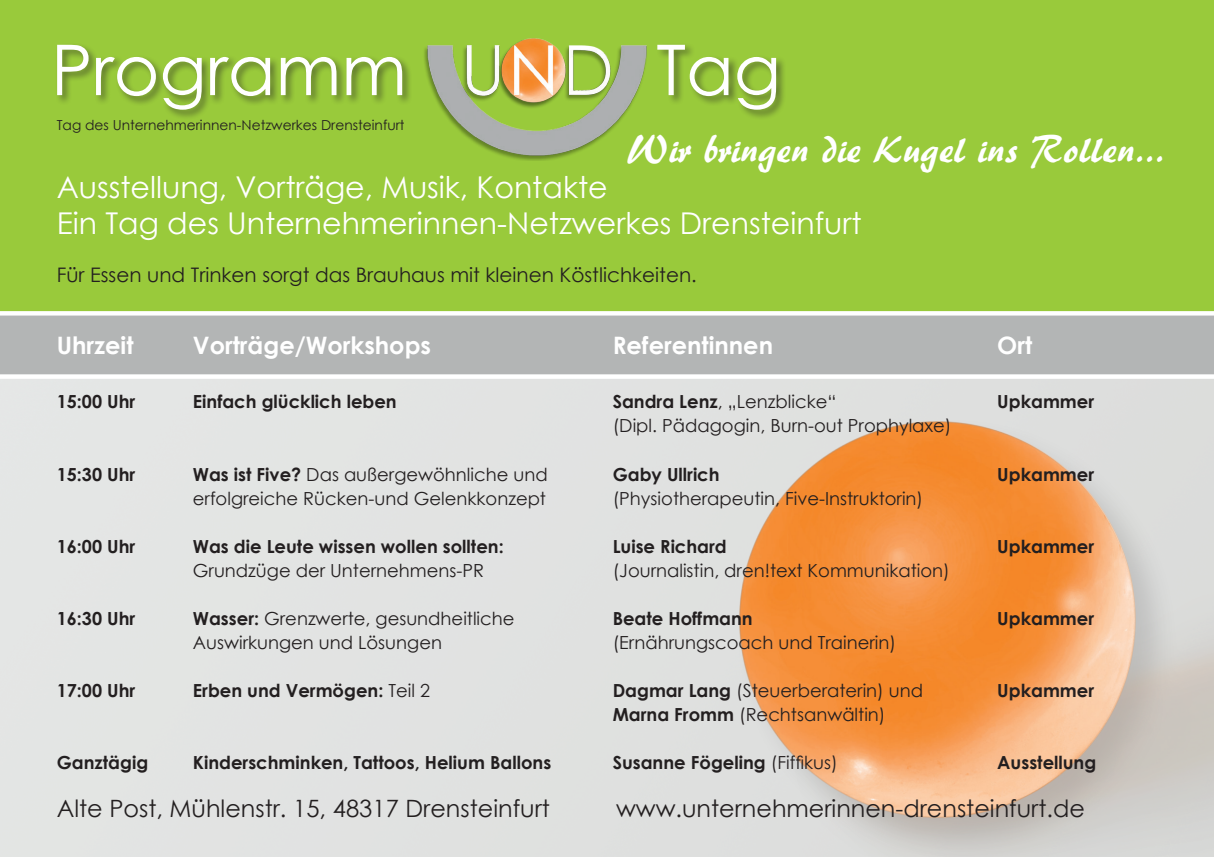
<style>
.page{position:relative;width:1214px;height:857px;background:#fff}
.page>*{position:absolute;margin:0;border:0;box-sizing:border-box;transform-origin:0 0}
.t1{font:70px "Century Gothic";color:#fff}
.t2{font:38px "Patrick Normal";color:#fff}
.t3{font:30px/36px "Century Gothic";color:#fff}
.t4{font:700 24px "Century Gothic";color:#fff}
.t5{font:23.8px "Century Gothic";color:#231f20}
.t6{font:20px "Century Gothic";color:#231f20}
.t7{font:18px/24px "Century Gothic";color:#231f20}
.t8{font:700 18px "Century Gothic";color:#231f20}
.t9{font:13.8px "Century Gothic";color:#231f20}
.s1{font-weight:700}
.s2{font-weight:400}
</style>
<div class="page">
<div style="left:0;top:0;width:1213px;height:312px;background:#99ca3b"></div>
<div style="left:0;top:314px;width:1213px;height:60px;background:#b3b5b5"></div>
<img style="left:702px;top:378px;width:511px;height:478px">
<svg style="left:0;top:311px;width:1213px;height:4px"></svg>
<svg style="left:0;top:374px;width:1213px;height:1px"></svg>
<div style="left:55px;top:43px;width:731px;height:77px;background:#231f20;opacity:.5"></div>
<img style="left:403px;top:38px;width:261px;height:122px">
<h1 class="t1" style="left:51px;top:21px;width:357px">Programm</h1>
<h1 class="t1" style="left:656px;top:21px;width:126px">Tag</h1>
<p class="t9" style="left:57px;top:115px;width:349px">Tag des Unternehmerinnen-Netzwerkes Drensteinfurt</p>
<h2 class="t2" style="left:626px;top:127px;width:540px">Wir bringen die Kugel ins Rollen...</h2>
<h3 class="t3" style="left:57px;top:169px;width:806px">Ausstellung, Vorträge, Musik, Kontakte<br>Ein Tag des Unternehmerinnen-Netzwerkes Drensteinfurt</h3>
<p class="t6" style="left:57px;top:261px;width:641px">Für Essen und Trinken sorgt das Brauhaus mit kleinen Köstlichkeiten.</p>
<h3 class="t4" style="left:57px;top:327px;width:78px">Uhrzeit</h3>
<p class="t8" style="left:57px;top:388px;width:80px">15:00 Uhr</p>
<p class="t8" style="left:57px;top:460px;width:80px">15:30 Uhr</p>
<p class="t8" style="left:57px;top:532px;width:80px">16:00 Uhr</p>
<p class="t8" style="left:57px;top:604px;width:80px">16:30 Uhr</p>
<p class="t8" style="left:57px;top:676px;width:80px">17:00 Uhr</p>
<p class="t8" style="left:57px;top:748px;width:93px">Ganztägig</p>
<h3 class="t4" style="left:193px;top:327px;width:240px">Vorträge/Workshops</h3>
<p class="t8" style="left:193px;top:388px;width:205px">Einfach glücklich leben</p>
<p class="t7" style="left:193px;top:461px;width:356px"><span class="s1">Was ist Five?</span> Das außergewöhnliche und erfolgreiche Rücken-und Gelenkkonzept</p>
<p class="t8" style="left:193px;top:532px;width:312px">Was die Leute wissen wollen sollten:</p>
<p class="t7" style="left:193px;top:557px;width:292px">Grundzüge der Unternehmens-PR</p>
<p class="t7" style="left:193px;top:605px;width:323px"><span class="s1">Wasser:</span> Grenzwerte, gesundheitliche<br>Auswirkungen und Lösungen</p>
<p class="t8" style="left:193px;top:676px;width:239px">Erben und Vermögen: <span class="s2">Teil 2</span></p>
<p class="t8" style="left:193px;top:748px;width:360px">Kinderschminken, Tattoos, Helium Ballons</p>
<h3 class="t4" style="left:612px;top:327px;width:162px">Referentinnen</h3>
<p class="t7" style="left:612px;top:389px;width:340px"><span class="s1">Sandra Lenz</span>, „Lenzblicke“<br>(Dipl. Pädagogin, Burn-out Prophylaxe)</p>
<p class="t8" style="left:612px;top:460px;width:108px">Gaby Ullrich</p>
<p class="t7" style="left:612px;top:485px;width:312px">(Physiotherapeutin, Five-Instruktorin)</p>
<p class="t8" style="left:612px;top:532px;width:116px">Luise Richard</p>
<p class="t7" style="left:612px;top:557px;width:339px">(Journalistin, dren!text Kommunikation)</p>
<p class="t8" style="left:612px;top:604px;width:142px">Beate Hoffmann</p>
<p class="t7" style="left:612px;top:629px;width:285px">(Ernährungscoach und Trainerin)</p>
<p class="t7" style="left:612px;top:677px;width:312px"><span class="s1">Dagmar Lang</span> (Steuerberaterin) und<br><span class="s1">Marna Fromm</span> (Rechtsanwältin)</p>
<p class="t8" style="left:612px;top:748px;width:227px">Susanne Fögeling <span class="s2">(Fiffikus)</span></p>
<h3 class="t4" style="left:997px;top:327px;width:37px">Ort</h3>
<p class="t8" style="left:997px;top:388px;width:98px">Upkammer</p>
<p class="t8" style="left:997px;top:460px;width:98px">Upkammer</p>
<p class="t8" style="left:997px;top:532px;width:98px">Upkammer</p>
<p class="t8" style="left:997px;top:604px;width:98px">Upkammer</p>
<p class="t8" style="left:997px;top:676px;width:98px">Upkammer</p>
<p class="t8" style="left:997px;top:748px;width:100px">Ausstellung</p>
<h3 class="t5" style="left:57px;top:791px;width:494px">Alte Post, Mühlenstr. 15, 48317 Drensteinfurt</h3>
<h3 class="t5" style="left:616px;top:791px;width:470px">www.unternehmerinnen-drensteinfurt.de</h3>
</div>
